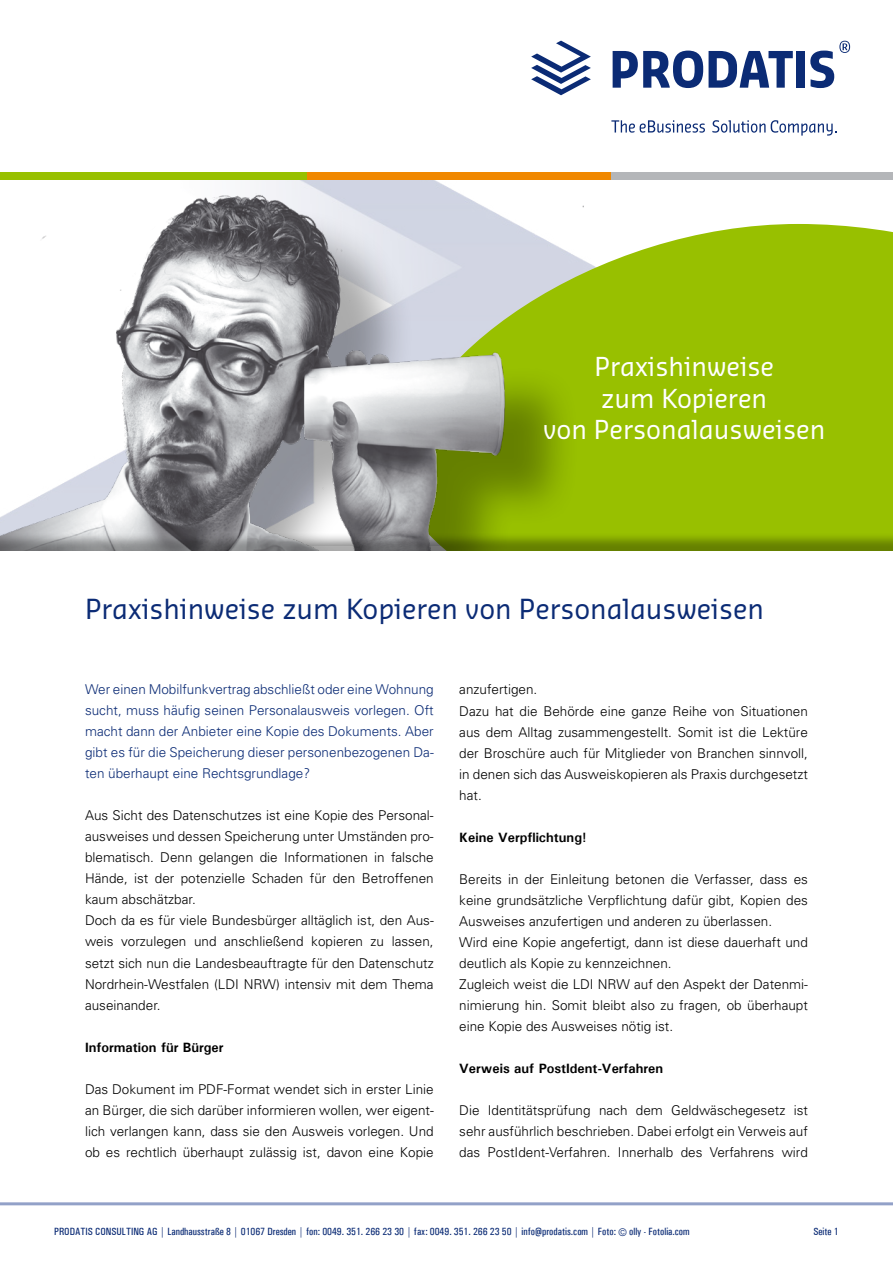
<style>
.page{position:relative;width:893px;height:1263px;background:#fff}
.page>*{position:absolute;margin:0;border:0;box-sizing:border-box;transform-origin:0 0}
.t1{font:27px "Sansa";color:#0b2b75}
.t2{font:25.5px/31.5px "Sansa";color:#fff;text-align:center}
.t3{font:300 13.5px/21px "Univers";color:#000}
.t4{font:300 13.5px/21px "Univers";color:#0b2b75;text-align:justify}
.t5{font:700 13.5px "Univers";color:#000}
.t6{font:500 condensed 10.5px "Univers";color:#0b2b75}
.s1{font-weight:300;font-stretch:normal}
</style>
<div class="page">
<div style="left:589px;top:224px;width:304px;height:308px;background:#98c000"></div>
<img style="left:0;top:180px;width:589px;height:352px">
<hr style="left:0;top:1202px;width:893px;height:3px;background:#92a1c8">
<div style="left:0;top:172px;width:308px;height:8px;background:#98c000"></div>
<div style="left:307px;top:172px;width:304px;height:8px;background:#f08800"></div>
<div style="left:611px;top:172px;width:282px;height:8px;background:#b4b6b9"></div>
<svg style="left:613px;top:51px;width:90px;height:37px"></svg>
<svg style="left:709px;top:51px;width:84px;height:37px"></svg>
<div style="left:797px;top:51px;width:8px;height:37px;background:#0b2b75"></div>
<svg style="left:810px;top:41px;width:40px;height:47px"></svg>
<svg style="left:531px;top:41px;width:60px;height:54px"></svg>
<svg style="left:611px;top:120px;width:94px;height:13px"></svg>
<svg style="left:712px;top:120px;width:124px;height:16px"></svg>
<div style="left:0;top:532px;width:893px;height:131px;background:#000;opacity:.33"></div>
<div style="left:0;top:551px;width:893px;height:114px;background:#fff"></div>
<h2 class="t2" style="left:543px;top:350px;width:284px">Praxishinweise<br>zum Kopieren<br>von Personalausweisen</h2>
<h1 class="t1" style="left:85px;top:591px;width:680px">Praxishinweise zum Kopieren von Personalausweisen</h1>
<p class="t4" style="left:85px;top:679px;width:350px">Wer einen Mobilfunkvertrag abschließt oder eine Wohnung sucht, muss häufig seinen Personalausweis vorlegen. Oft macht dann der Anbieter eine Kopie des Dokuments. Aber gibt es für die Speicherung dieser personenbezogenen Da&shy;ten überhaupt eine Rechtsgrundlage?</p>
<p class="t3" style="left:85px;top:805px;width:350px">Aus Sicht des Datenschutzes ist eine Kopie des Personal&shy;ausweises und dessen Speicherung unter Umständen pro&shy;blematisch. Denn gelangen die Informationen in falsche Hände, ist der potenzielle Schaden für den Betroffenen kaum abschätzbar.<br>Doch da es für viele Bundesbürger alltäglich ist, den Aus&shy;weis vorzulegen und anschließend kopieren zu lassen, setzt sich nun die Landesbeauftragte für den Datenschutz Nordrhein-Westfalen (LDI NRW) intensiv mit dem Thema auseinander.</p>
<p class="t5" style="left:85px;top:1038px;width:140px">Information für Bürger</p>
<p class="t3" style="left:85px;top:1078px;width:350px;text-align:justify">Das Dokument im PDF-Format wendet sich in erster Linie an Bürger, die sich darüber informieren wollen, wer eigent&shy;lich verlangen kann, dass sie den Ausweis vorlegen. Und ob es rechtlich überhaupt zulässig ist, davon eine Kopie</p>
<p class="t3" style="left:459px;top:679px;width:350px">anzufertigen.<br>Dazu hat die Behörde eine ganze Reihe von Situationen aus dem Alltag zusammengestellt. Somit ist die Lektüre der Broschüre auch für Mitglieder von Branchen sinnvoll, in denen sich das Ausweiskopieren als Praxis durchgesetzt hat.</p>
<p class="t5" style="left:459px;top:828px;width:129px">Keine Verpflichtung!</p>
<p class="t3" style="left:459px;top:868px;width:350px">Bereits in der Einleitung betonen die Verfasser, dass es keine grundsätzliche Verpflichtung dafür gibt, Kopien des Ausweises anzufertigen und anderen zu überlassen.<br>Wird eine Kopie angefertigt, dann ist diese dauerhaft und deutlich als Kopie zu kennzeichnen.<br>Zugleich weist die LDI NRW auf den Aspekt der Datenmi&shy;nimierung hin. Somit bleibt also zu fragen, ob überhaupt eine Kopie des Ausweises nötig ist.</p>
<p class="t5" style="left:459px;top:1059px;width:205px">Verweis auf PostIdent-Verfahren</p>
<p class="t3" style="left:459px;top:1099px;width:350px;text-align:justify">Die Identitätsprüfung nach dem Geldwäschegesetz ist sehr ausführlich beschrieben. Dabei erfolgt ein Verweis auf das PostIdent-Verfahren. Innerhalb des Verfahrens wird</p>
<p class="t6" style="left:54px;top:1226px;width:637px">PRODATIS CONSULTING AG | Landhausstraße 8 | 01067 Dresden | fon: 0049. 351. 266 23 30 | fax: 0049. 351. 266 23 50 | info@prodatis.com | Foto: <span class="s1">©</span> olly - Fotolia.com</p>
<p class="t6" style="left:813px;top:1225px;width:27px">Seite 1</p>
</div>
